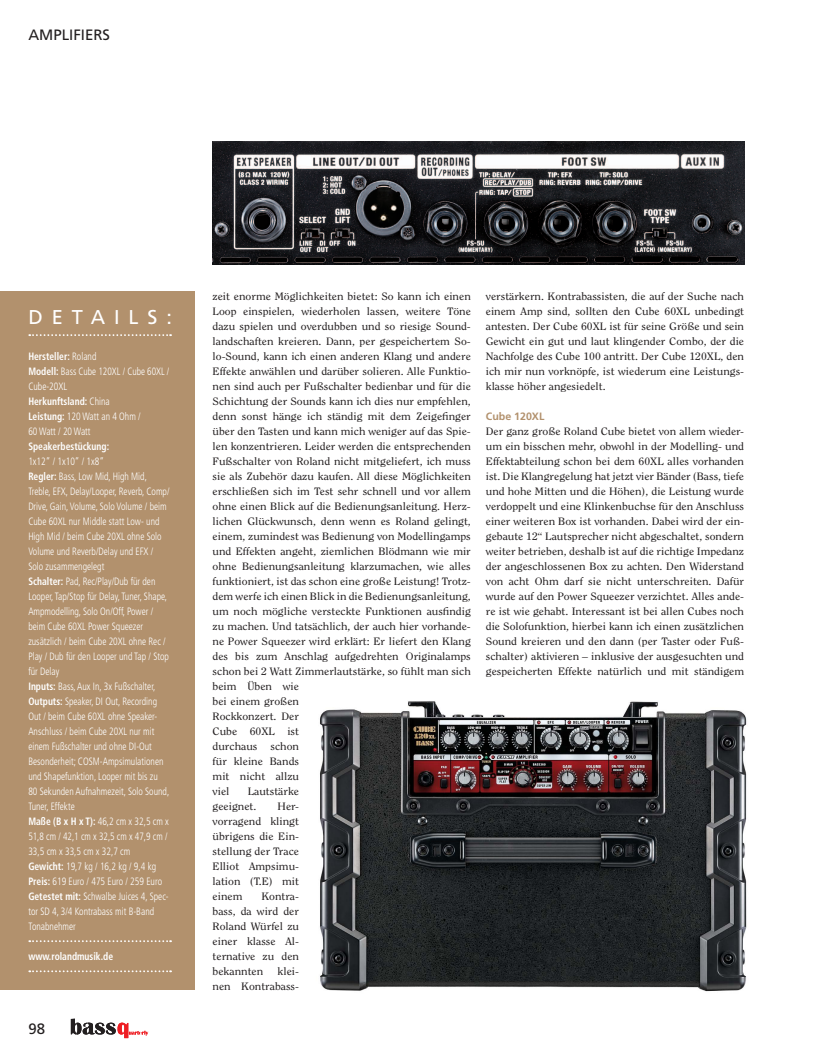
<style>
.page{position:relative;width:815px;height:1063px;background:#fff}
.page>*{position:absolute;margin:0;border:0;box-sizing:border-box;transform-origin:0 0}
.Subhead_12{font:20px "Frutiger";letter-spacing:.445em;color:#fff}
.t1{font:15px "Frutiger";color:#231f20}
.t2{font:10.62px/15px "Clearface Std";color:#231f20;text-align:justify;scale:1.1 1}
.Details_cond{font:300 condensed 10.62px/15px "Frutiger LT Std";color:#fff;scale:.9 1}
.Details_cond-2{font:700 condensed 10.62px/15px "Frutiger LT Std";color:#fff;scale:.9 1}
.Details_cond-3{font:300 condensed 10.62px/15px "Frutiger LT Std";color:#fff;scale:.88 1}
.t3{font:700 10.62px "Frutiger";color:#b2916d}
.s1{font-weight:300}
.s2{font-weight:700}
</style>
<div class="page">
<svg style="left:71px;top:1019px;width:77px;height:19px"></svg>
<div style="left:0;top:292px;width:195px;height:698px;background:#b2916d"></div>
<svg style="left:29px;top:334px;width:142px;height:2px"></svg>
<svg style="left:29px;top:940px;width:142px;height:2px"></svg>
<svg style="left:29px;top:970px;width:142px;height:2px"></svg>
<img style="left:320px;top:701px;width:427px;height:291px">
<img style="left:213px;top:142px;width:531px;height:123px">
<p class="t1" style="left:28px;top:26px;width:83px">AMPLIFIERS</p>
<p class="Subhead_12" style="left:28px;top:305px;width:145px">DETAILS:</p>
<p class="Details_cond-2" style="left:28px;top:349px;width:77px">Hersteller: <span class="s1">Roland</span></p>
<p class="Details_cond-3" style="left:28px;top:364px;width:162px"><span class="s2">Modell:</span> Bass Cube 120XL / Cube 60XL /<br>Cube-20XL</p>
<p class="Details_cond-2" style="left:28px;top:394px;width:92px">Herkunftsland: <span class="s1">China</span></p>
<p class="Details_cond" style="left:28px;top:409px;width:126px"><span class="s2">Leistung:</span> 120 Watt an 4 Ohm /<br>60 Watt / 20 Watt</p>
<p class="Details_cond-2" style="left:28px;top:439px;width:91px">Speakerbestückung:<br><span class="s1">1x12“ / 1x10“ / 1x8“</span></p>
<p class="Details_cond" style="left:28px;top:469px;width:158px"><span class="s2">Regler:</span> Bass, Low Mid, High Mid, Treble, EFX, Delay/Looper, Reverb, Comp/ Drive, Gain, Volume, Solo Volume / beim Cube 60XL nur Middle statt Low- und High Mid / beim Cube 20XL ohne Solo Volume und Reverb/Delay und EFX / Solo zusammengelegt</p>
<p class="Details_cond" style="left:28px;top:574px;width:158px"><span class="s2">Schalter:</span> Pad, Rec/Play/Dub für den<br>Looper, Tap/Stop für Delay, Tuner, Shape,<br>Ampmodelling, Solo On/Off, Power / beim Cube 60XL Power Squeezer zusätzlich / beim Cube 20XL ohne Rec /<br>Play / Dub für den Looper und Tap / Stop für Delay</p>
<p class="Details_cond" style="left:28px;top:679px;width:143px"><span class="s2">Inputs:</span> Bass, Aux In, 3x Fußschalter,</p>
<p class="Details_cond" style="left:28px;top:694px;width:145px"><span class="s2">Outputs:</span> Speaker, DI Out, Recording Out / beim Cube 60XL ohne Speaker-Anschluss / beim Cube 20XL nur mit einem Fußschalter und ohne DI-Out</p>
<p class="Details_cond" style="left:28px;top:754px;width:158px">Besonderheit; COSM-Ampsimulationen und Shapefunktion, Looper mit bis zu<br>80 Sekunden Aufnahmezeit, Solo Sound,<br>Tuner, Effekte</p>
<p class="Details_cond" style="left:28px;top:814px;width:158px"><span class="s2">Maße (B x H x T):</span> 46,2 cm x 32,5 cm x<br>51,8 cm / 42,1 cm x 32,5 cm x 47,9 cm /<br>33,5 cm x 33,5 cm x 32,7 cm</p>
<p class="Details_cond" style="left:28px;top:859px;width:144px"><span class="s2">Gewicht:</span> 19,7 kg / 16,2 kg / 9,4 kg</p>
<p class="Details_cond" style="left:28px;top:874px;width:150px"><span class="s2">Preis:</span> 619 Euro / 475 Euro / 259 Euro</p>
<p class="Details_cond" style="left:28px;top:889px;width:157px"><span class="s2">Getestet mit:</span> Schwalbe Juices 4, Spec&shy;tor SD 4, 3/4 Kontrabass mit B-Band<br>Tonabnehmer</p>
<p class="Details_cond-2" style="left:28px;top:949px;width:96px">www.rolandmusik.de</p>
<p class="t1" style="left:28px;top:1020px;width:18px">98</p>
<p class="t2" style="left:213px;top:289px;width:236px;text-align:left">zeit enorme Möglichkeiten bietet: So kann ich einen Loop einspielen, wiederholen lassen, weitere Töne dazu spielen und overdubben und so riesige Sound&shy;landschaften kreieren. Dann, per gespeichertem So&shy;lo-Sound, kann ich einen anderen Klang und andere Effekte anwählen und darüber solieren. Alle Funktio&shy;nen sind auch per Fußschalter bedienbar und für die Schichtung der Sounds kann ich dies nur empfehlen, denn sonst hänge ich ständig mit dem Zeigefinger über den Tasten und kann mich weniger auf das Spie&shy;len konzentrieren. Leider werden die entsprechenden Fußschalter von Roland nicht mitgeliefert, ich muss sie als Zubehör dazu kaufen. All diese Möglichkeiten erschließen sich im Test sehr schnell und vor allem ohne einen Blick auf die Bedienungsanleitung. Herz&shy;lichen Glückwunsch, denn wenn es Roland gelingt, einem, zumindest was Bedienung von Modellingamps und Effekten angeht, ziemlichen Blödmann wie mir ohne Bedienungsanleitung klarzumachen, wie alles funktioniert, ist das schon eine große Leistung! Trotz&shy;dem werfe ich einen Blick in die Bedienungsanleitung, um noch mögliche versteckte Funktionen ausfindig zu machen. Und tatsächlich, der auch hier vorhande&shy;ne Power Squeezer wird erklärt: Er liefert den Klang des bis zum Anschlag aufgedrehten Originalamps schon bei 2 Watt Zimmerlautstärke, so fühlt man sich beim Üben wie<br>bei einem großen<br>Rockkonzert. Der<br>Cube 60XL ist<br>durchaus schon<br>für kleine Bands<br>mit nicht allzu<br>viel</p>
<p class="t2" style="left:213px;top:784px;width:80px;text-indent:35px">Lautstärke geeignet.</p>
<p class="t2" style="left:213px;top:799px;width:80px;text-indent:65px">Her&shy;vorragend klingt übrigens die Ein&shy;stellung der Trace Elliot Ampsimu&shy;lation (T.E) mit einem</p>
<p class="t2" style="left:213px;top:889px;width:80px;text-indent:49px">Kontra&shy;bass, da wird der Roland Würfel zu einer klasse Al&shy;ternative zu den bekannten</p>
<p class="t2" style="left:213px;top:964px;width:80px;text-align:right">klei-<br>nen Kontrabass-</p>
<p class="t2" style="left:486px;top:289px;width:236px">verstärkern. Kontrabassisten, die auf der Suche nach einem Amp sind, sollten den Cube 60XL unbedingt antesten. Der Cube 60XL ist für seine Größe und sein Gewicht ein gut und laut klingender Combo, der die Nachfolge des Cube 100 antritt. Der Cube 120XL, den ich mir nun vorknöpfe, ist wiederum eine Leistungs&shy;klasse höher angesiedelt.</p>
<p class="t3" style="left:486px;top:410px;width:60px">Cube 120XL</p>
<p class="t2" style="left:486px;top:424px;width:236px">Der ganz große Roland Cube bietet von allem wieder&shy;um ein bisschen mehr, obwohl in der Modelling- und Effektabteilung schon bei dem 60XL alles vorhanden ist. Die Klangregelung hat jetzt vier Bänder (Bass, tiefe und hohe Mitten und die Höhen), die Leistung wurde verdoppelt und eine Klinkenbuchse für den Anschluss einer weiteren Box ist vorhanden. Dabei wird der ein&shy;gebaute 12“ Lautsprecher nicht abgeschaltet, sondern weiter betrieben, deshalb ist auf die richtige Impedanz der angeschlossenen Box zu achten. Den Widerstand von acht Ohm darf sie nicht unterschreiten. Dafür wurde auf den Power Squeezer verzichtet. Alles ande&shy;re ist wie gehabt. Interessant ist bei allen Cubes noch die Solofunktion, hierbei kann ich einen zusätzlichen Sound kreieren und den dann (per Taster oder Fuß&shy;schalter) aktivieren – inklusive der ausgesuchten und gespeicherten Effekte natürlich und mit ständigem</p>
</div>
